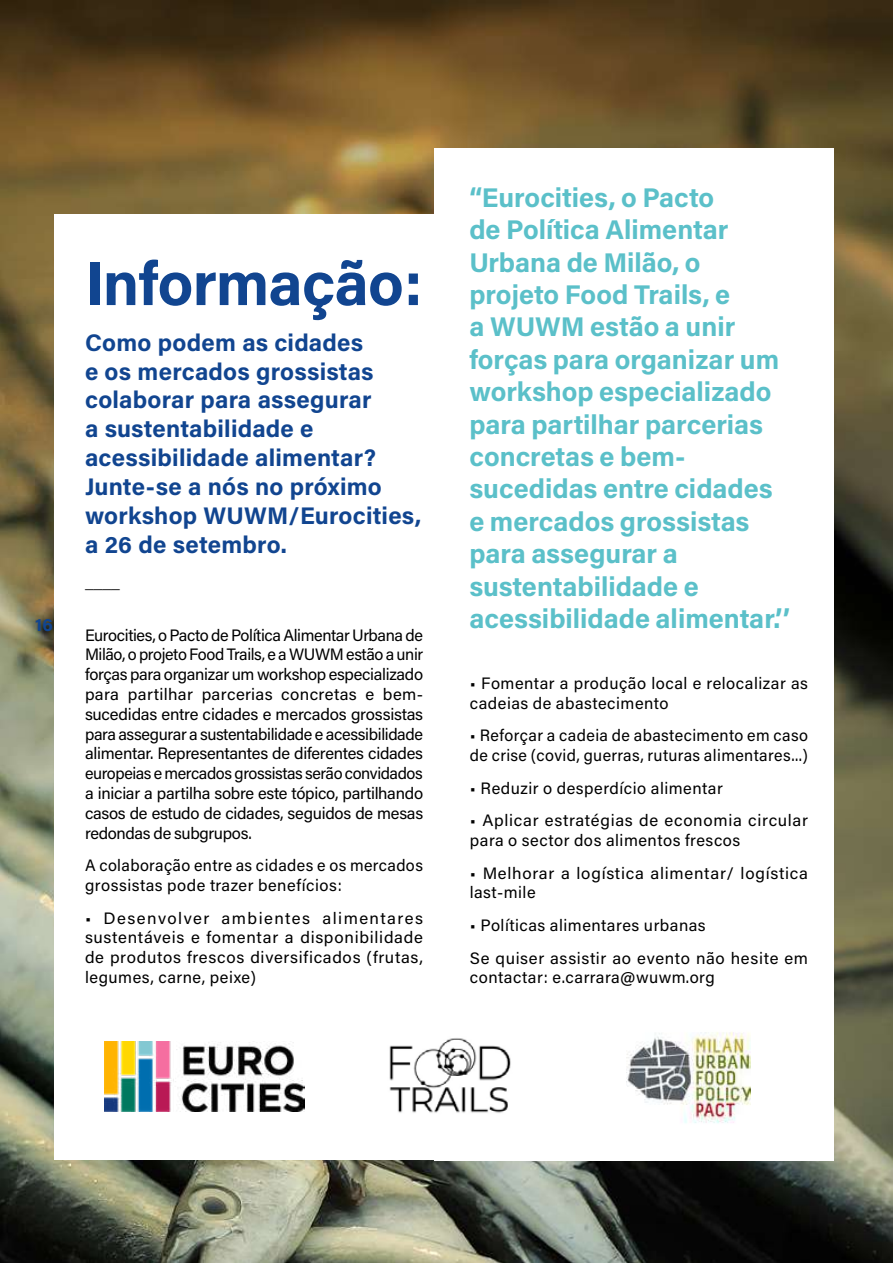
<style>
.page{position:relative;width:893px;height:1263px;background:#fff}
.page>*{position:absolute;margin:0;border:0;box-sizing:border-box;transform-origin:0 0}
.t1{font:700 61.5px "Acumin Pro";letter-spacing:-.015em;color:#114590}
.t2{font:700 27px/32.4px "Acumin Pro";color:#5bc0c9}
.t3{font:700 24px/28.8px "Acumin Pro";letter-spacing:.01em;color:#114590}
.t4{font:700 18px "Acumin Pro";color:#114590}
.t5{font:16.5px/19.8px "Acumin Pro";letter-spacing:.03em;color:#000}
.t6{font:700 16.5px "Acumin Pro";color:#000}
</style>
<div class="page">
<img style="left:0;top:0;width:893px;height:1263px">
<div style="left:54px;top:215px;width:779px;height:945px;background:#fff"></div>
<div style="left:434px;top:148px;width:399px;height:1012px;background:#fff"></div>
<img style="left:105px;top:1042px;width:199px;height:69px">
<img style="left:389px;top:1038px;width:122px;height:75px">
<img style="left:627px;top:1032px;width:123px;height:91px">
<p class="t2" style="left:469px;top:180px;width:311px">“Eurocities, o Pacto<br>de Política Alimentar<br>Urbana de Milão, o projeto Food Trails, e<br>a WUWM estão a unir forças para organizar um workshop especializado para partilhar parcerias concretas e bem&shy;sucedidas entre cidades e mercados grossistas para assegurar a sustentabilidade e</p>
<h1 class="t1" style="left:85px;top:240px;width:339px">Informação:</h1>
<h3 class="t3" style="left:85px;top:327px;width:338px">Como podem as cidades<br>e os mercados grossistas colaborar para assegurar<br>a sustentabilidade e acessibilidade alimentar?<br>Junte-se a nós no próximo workshop WUWM/Eurocities, a 26 de setembro.</h3>
<p class="t6" style="left:85px;top:571px;width:36px">____</p>
<p class="t5" style="left:85px;top:624px;width:340px;text-align:justify">Eurocities, o Pacto de Política Alimentar Urbana de Milão, o projeto Food Trails, e a WUWM estão a unir forças para organizar um workshop especializado para partilhar parcerias concretas e bem&shy;sucedidas entre cidades e mercados grossistas para assegurar a sustentabilidade e acessibilidade alimentar. Representantes de diferentes cidades europeias e mercados grossistas serão convidados a iniciar a partilha sobre este tópico, partilhando casos de estudo de cidades, seguidos de mesas redondas de subgrupos.</p>
<p class="t5" style="left:85px;top:855px;width:339px">A colaboração entre as cidades e os mercados grossistas pode trazer benefícios:</p>
<p class="t5" style="left:85px;top:907px;width:340px;text-align:justify">• Desenvolver ambientes alimentares sustentáveis e fomentar a disponibilidade de produtos frescos diversificados (frutas, legumes, carne, peixe)</p>
<p class="t4" style="left:35px;top:612px;width:19px">16</p>
<h2 class="t2" style="left:469px;top:601px;width:322px">acessibilidade alimentar.’’</h2>
<p class="t5" style="left:470px;top:673px;width:340px">• Fomentar a produção local e relocalizar as cadeias de abastecimento</p>
<p class="t5" style="left:470px;top:725px;width:340px">• Reforçar a cadeia de abastecimento em caso de crise (covid, guerras, ruturas alimentares...)</p>
<p class="t5" style="left:470px;top:777px;width:255px">• Reduzir o desperdício alimentar</p>
<p class="t5" style="left:470px;top:810px;width:340px">• Aplicar estratégias de economia circular para o sector dos alimentos frescos</p>
<p class="t5" style="left:470px;top:862px;width:340px">• Melhorar a logística alimentar/ logística last-mile</p>
<p class="t5" style="left:470px;top:908px;width:340px;line-height:32.5px">• Políticas alimentares urbanas<br>Se quiser assistir ao evento não hesite em</p>
<p class="t5" style="left:470px;top:967px;width:246px">contactar: e.carrara@wuwm.org</p>
</div>
